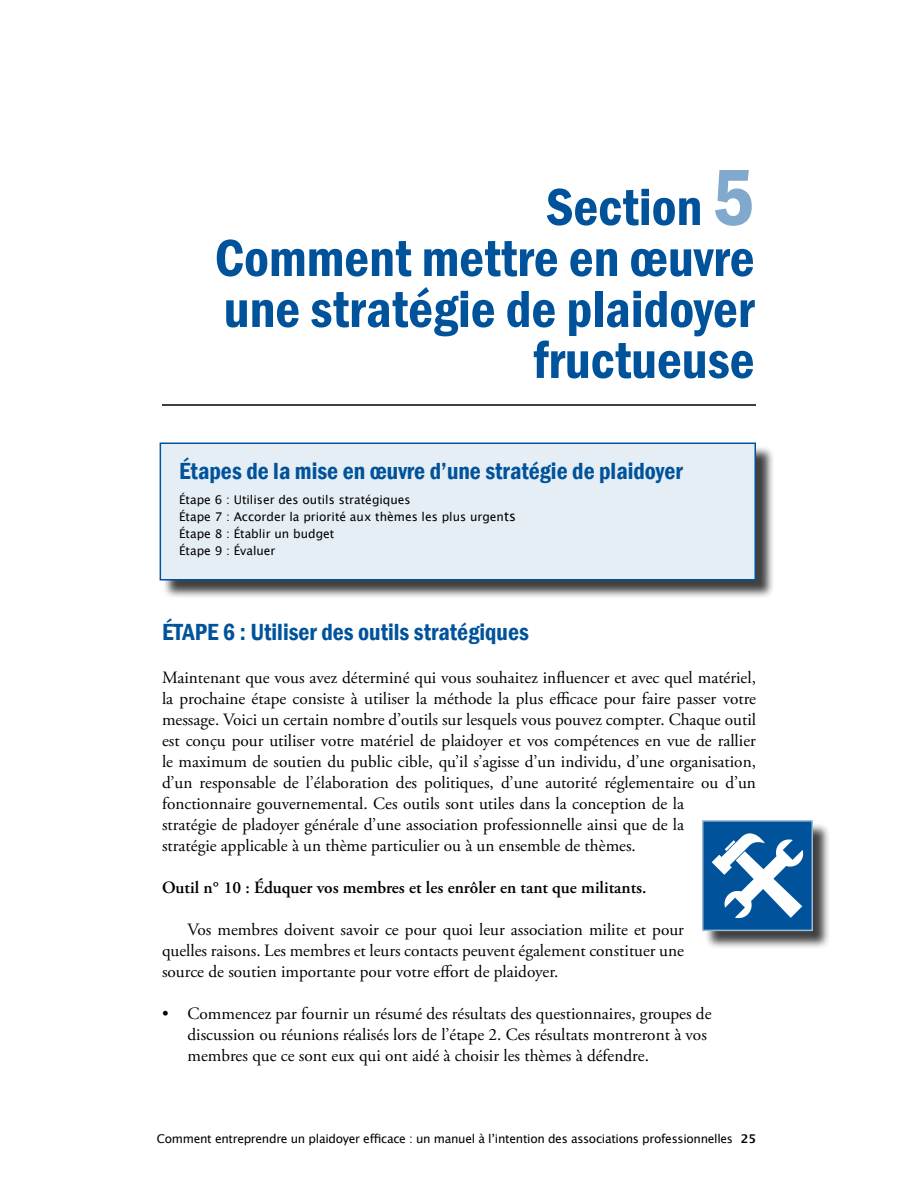
<style>
.page{position:relative;width:918px;height:1188px;background:#fff}
.page>*{position:absolute;margin:0;border:0;box-sizing:border-box;transform-origin:0 0}
.t1{font:600 condensed 54px/51px "Franklin Gothic";color:#00539b;text-align:right}
.t2{font:600 condensed 24px "Franklin Gothic";color:#00539b}
.t3{font:17.25px/21px "Adobe Garamond Pro";color:#000}
.t4{font:600 17.25px "Adobe Garamond Pro";color:#000}
.t5{font:12px/17.2px "Lucida Sans Unicode";color:#000}
.t6{font:12px "Lucida Sans Unicode";letter-spacing:-.025em;color:#000}
.s1{font-size:82.5px;color:#80a9cd}
.s2{font-size:13.5px}
.s3{font-family:"Lucida Sans";font-weight:600}
</style>
<div class="page">
<hr style="left:162px;top:404px;width:594px;height:2px;background:#000">
<div style="left:162px;top:445px;width:613px;height:154px;background:#000;opacity:.75"></div>
<div style="left:160px;top:443px;width:595px;height:137px;background:#e6eef5"></div>
<div style="left:160px;top:442px;width:596px;height:138px;border:2px solid #00539b"></div>
<div style="left:704px;top:822px;width:128px;height:128px;background:#000;opacity:.75"></div>
<svg style="left:702px;top:820px;width:112px;height:112px;background:#09589c"></svg>
<h1 class="t1" style="left:215px;top:181px;width:541px">Section <span class="s1">5<br></span>Comment mettre en œuvre une stratégie de plaidoyer fructueuse</h1>
<h2 class="t2" style="left:179px;top:455px;width:505px">Étapes de la mise en œuvre d’une stratégie de plaidoyer</h2>
<p class="t5" style="left:179px;top:491px;width:338px">Étape 6 : Utiliser des outils stratégiques<br>Étape 7 : Accorder la priorité aux thèmes les plus urgen<span class="s2">ts </span>Étape 8 : Établir un budget<br>Étape 9 : Évaluer</p>
<h2 class="t2" style="left:162px;top:616px;width:368px">ÉTAPE 6 : Utiliser des outils stratégiques</h2>
<p class="t3" style="left:162px;top:668px;width:596px">Maintenant que vous avez déterminé qui vous souhaitez influencer et avec quel matériel, la prochaine étape consiste à utiliser la méthode la plus efficace pour faire passer votre message. Voici un certain nombre d’outils sur lesquels vous pouvez compter. Chaque outil est conçu pour utiliser votre matériel de plaidoyer et vos compétences en vue de rallier le maximum de soutien du public cible, qu’il s’agisse d’un individu, d’une organisation, d’un responsable de l’élaboration des politiques, d’une autorité réglementaire ou d’un fonctionnaire gouvernemental. Ces outils sont utiles dans la conception de la<br>stratégie de pladoyer générale d’une association professionnelle ainsi que de la<br>stratégie applicable à un thème particulier ou à un ensemble de thèmes.</p>
<p class="t4" style="left:162px;top:877px;width:486px">Outil n° 10 : Éduquer vos membres et les enrôler en tant que militants.</p>
<p class="t3" style="left:162px;top:920px;width:523px;text-align:justify;text-indent:25px">Vos membres doivent savoir ce pour quoi leur association milite et pour quelles raisons. Les membres et leurs contacts peuvent également constituer une source de soutien importante pour votre effort de plaidoyer.</p>
<p class="t3" style="left:187px;top:1003px;width:526px;text-indent:-25px">• Commencez par fournir un résumé des résultats des questionnaires, groupes de discussion ou réunions réalisés lors de l’étape 2. Ces résultats montreront à vos membres que ce sont eux qui ont aidé à choisir les thèmes à défendre.</p>
<p class="t6" style="left:157px;top:1130px;width:601px">Comment entreprendre un plaidoyer efficace : un manuel à l’intention des associations professionnelles <span class="s3">25</span></p>
</div>
